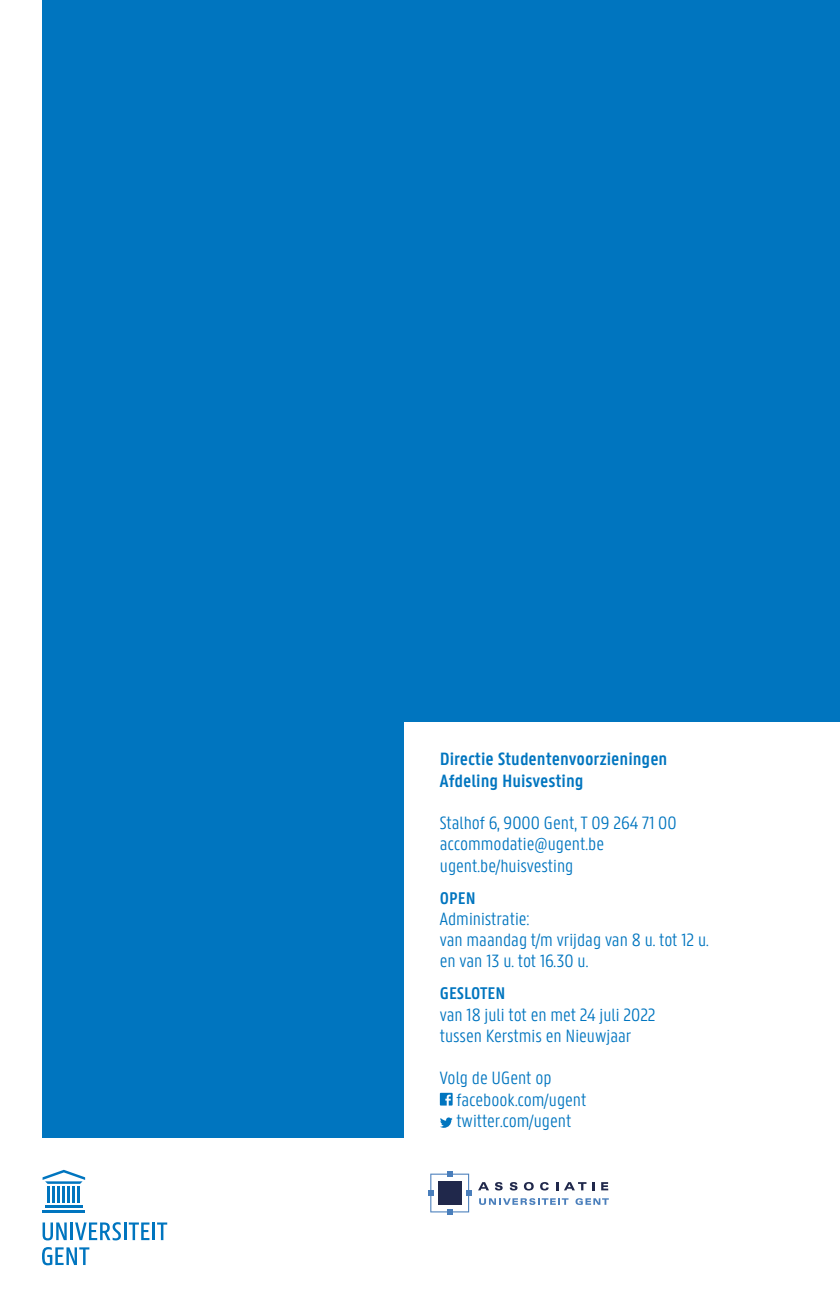
<style>
.page{position:relative;width:840px;height:1304px;background:#fff}
.page>*{position:absolute;margin:0;border:0;box-sizing:border-box;transform-origin:0 0}
.t1{font:300 19px/21.2px "U Gent Panno Text";color:#0075bf}
.t2{font:600 19px/21.2px "U Gent Panno Text";color:#0075bf}
.t3{font:600 18px "U Gent Panno Text";color:#0075bf}
</style>
<div class="page">
<div style="left:43px;top:0;width:796px;height:1137px;background:#0075bf"></div>
<svg style="left:428px;top:1171px;width:43px;height:44px"></svg>
<svg style="left:478px;top:1182px;width:24px;height:8px"></svg>
<svg style="left:509px;top:1182px;width:8px;height:8px"></svg>
<svg style="left:523px;top:1182px;width:10px;height:8px"></svg>
<svg style="left:540px;top:1182px;width:8px;height:8px"></svg>
<svg style="left:556px;top:1182px;width:38px;height:8px"></svg>
<svg style="left:601px;top:1182px;width:7px;height:8px"></svg>
<svg style="left:479px;top:1198px;width:89px;height:7px"></svg>
<svg style="left:575px;top:1198px;width:33px;height:7px"></svg>
<hr style="left:45px;top:1205px;width:38px;height:2px;background:#0075bf">
<hr style="left:43px;top:1210px;width:42px;height:2px;background:#0075bf">
<svg style="left:43px;top:1170px;width:42px;height:32px"></svg>
<svg style="left:43px;top:1222px;width:24px;height:18px"></svg>
<hr style="left:70px;top:1222px;width:3px;height:18px;background:#0075bf">
<svg style="left:75px;top:1222px;width:74px;height:18px"></svg>
<hr style="left:152px;top:1222px;width:3px;height:18px;background:#0075bf">
<svg style="left:157px;top:1222px;width:10px;height:18px"></svg>
<svg style="left:42px;top:1247px;width:47px;height:18px"></svg>
<div style="left:404px;top:723px;width:435px;height:425px;background:#fff"></div>
<svg style="left:439px;top:1093px;width:13px;height:13px"></svg>
<svg style="left:440px;top:1117px;width:12px;height:11px"></svg>
<p class="t2" style="left:439px;top:748px;width:229px">Directie Studentenvoorzieningen<br>Afdeling Huisvesting</p>
<p class="t1" style="left:439px;top:812px;width:238px">Stalhof 6, 9000 Gent, T 09 264 71 00 accommodatie@ugent.be ugent.be/huisvesting</p>
<p class="t3" style="left:439px;top:887px;width:37px">OPEN</p>
<p class="t1" style="left:439px;top:908px;width:270px">Administratie:<br>van maandag t/m vrijdag van 8 u. tot 12 u. en van 13 u. tot 16.30 u.</p>
<p class="t3" style="left:439px;top:982px;width:67px">GESLOTEN</p>
<p class="t1" style="left:439px;top:1004px;width:217px">van 18 juli tot en met 24 juli 2022 tussen Kerstmis en Nieuwjaar</p>
<p class="t1" style="left:456px;top:1067px;width:131px;text-indent:-17px">Volg de UGent op facebook.com/ugent twitter.com/ugent</p>
</div>
